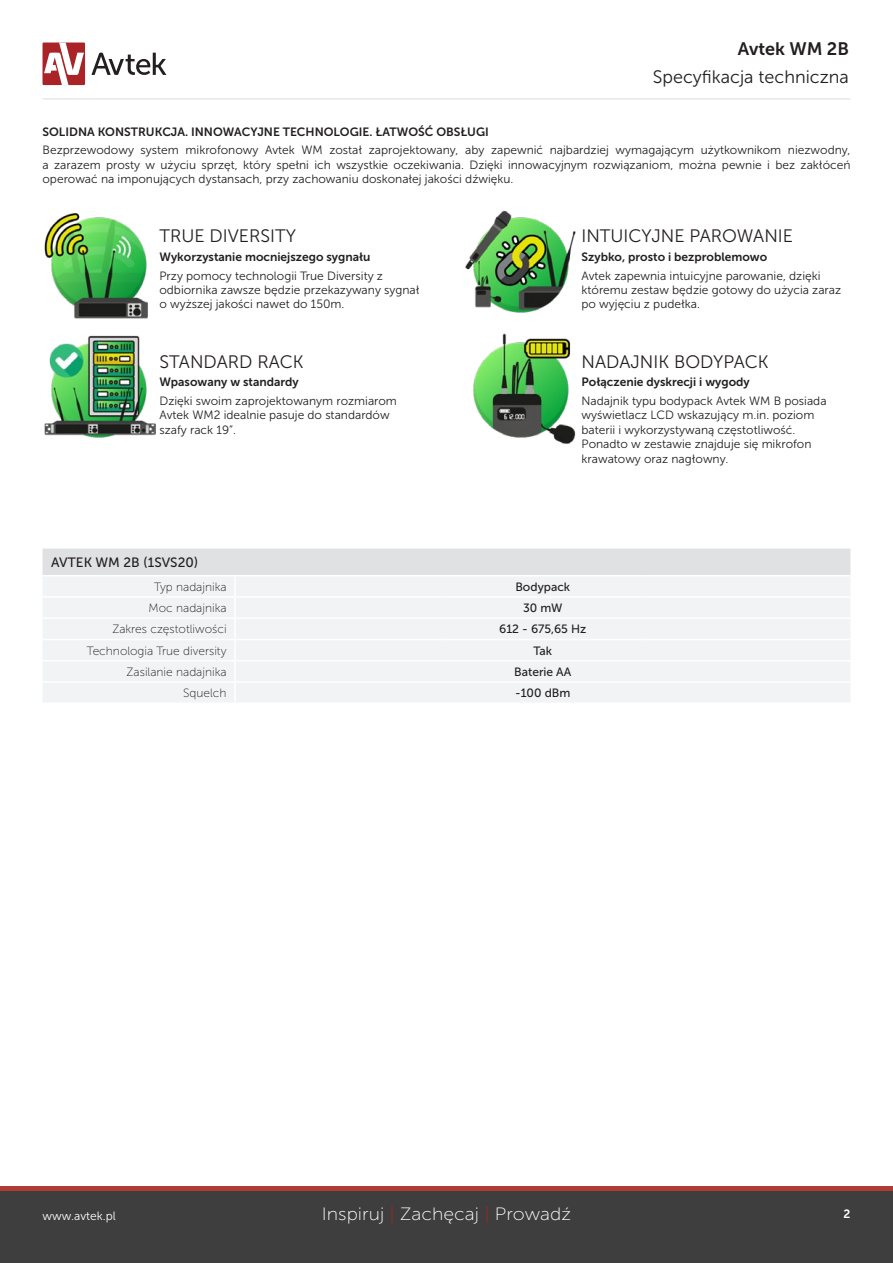
<style>
.page{position:relative;width:893px;height:1263px;background:#fff}
.page>*{position:absolute;margin:0;border:0;box-sizing:border-box;transform-origin:0 0}
.t1{font:18px "Museo Sans 300";color:#231f20}
.t2{font:18px "Museo Sans 700";color:#231f20}
.t3{font:17.85px "Museo Sans 100";color:#fff;scale:1.09 1}
.Grupa{font:13.5px "Museo Sans 500";color:#231f20}
.paragraf{font:12px/14.4px "Museo Sans 300";color:#231f20}
.paragraf-2{font:12px "Museo Sans 700";color:#231f20}
.Cell_right_align{font:12px "Museo Sans 100";color:#231f20}
.Cell_center_align{font:12px "Museo Sans 500";color:#231f20}
.t4{font:12px "Museo Sans 300";color:#fff}
.t5{font:12px "Museo Sans 700";color:#fff}
.s1{color:#a92327}
</style>
<div class="page">
<svg style="left:91px;top:53px;width:75px;height:22px"></svg>
<div style="left:43px;top:43px;width:42px;height:42px;background:#a92327"></div>
<svg style="left:44px;top:43px;width:40px;height:42px"></svg>
<hr style="left:43px;top:98px;width:807px;height:2px;background:#e6e7e9">
<div style="left:0;top:1191px;width:893px;height:72px;background:#3e3e3f"></div>
<div style="left:0;top:1186px;width:893px;height:5px;background:#af3c33"></div>
<img style="left:44px;top:213px;width:104px;height:106px">
<img style="left:44px;top:335px;width:111px;height:103px">
<img style="left:465px;top:210px;width:111px;height:103px">
<div style="left:43px;top:549px;width:807px;height:26px;background:#e0e1e3"></div>
<div style="left:43px;top:577px;width:807px;height:125px;background:#f2f3f4"></div>
<hr style="left:43px;top:596px;width:192px;height:2px;background:#fff">
<hr style="left:43px;top:617px;width:192px;height:2px;background:#fff">
<hr style="left:43px;top:639px;width:192px;height:1px;background:#fff">
<hr style="left:43px;top:660px;width:192px;height:1px;background:#fff">
<hr style="left:43px;top:681px;width:192px;height:2px;background:#fff">
<hr style="left:234px;top:576px;width:2px;height:20px;background:#fff">
<svg style="left:234px;top:598px;width:2px;height:19px"></svg>
<hr style="left:234px;top:619px;width:2px;height:20px;background:#fff">
<hr style="left:234px;top:640px;width:2px;height:20px;background:#fff">
<hr style="left:234px;top:661px;width:2px;height:20px;background:#fff">
<svg style="left:234px;top:683px;width:2px;height:19px"></svg>
<hr style="left:235px;top:596px;width:205px;height:2px;background:#fff">
<hr style="left:440px;top:596px;width:205px;height:2px;background:#fff">
<hr style="left:645px;top:596px;width:205px;height:2px;background:#fff">
<hr style="left:235px;top:617px;width:205px;height:2px;background:#fff">
<hr style="left:440px;top:617px;width:205px;height:2px;background:#fff">
<hr style="left:645px;top:617px;width:205px;height:2px;background:#fff">
<hr style="left:235px;top:639px;width:205px;height:1px;background:#fff">
<hr style="left:440px;top:639px;width:205px;height:1px;background:#fff">
<hr style="left:645px;top:639px;width:205px;height:1px;background:#fff">
<hr style="left:235px;top:660px;width:205px;height:1px;background:#fff">
<hr style="left:440px;top:660px;width:205px;height:1px;background:#fff">
<hr style="left:645px;top:660px;width:205px;height:1px;background:#fff">
<hr style="left:235px;top:681px;width:205px;height:2px;background:#fff">
<hr style="left:440px;top:681px;width:205px;height:2px;background:#fff">
<hr style="left:645px;top:681px;width:205px;height:2px;background:#fff">
<img style="left:473px;top:334px;width:103px;height:110px">
<h1 class="t2" style="left:738px;top:39px;width:113px">Avtek WM 2B</h1>
<p class="t1" style="left:653px;top:67px;width:198px">Specyfikacja techniczna</p>
<p class="paragraf-2" style="left:43px;top:125px;width:448px">SOLIDNA KONSTRUKCJA. INNOWACYJNE TECHNOLOGIE. ŁATWOŚĆ OBSŁUGI</p>
<p class="paragraf" style="left:43px;top:143px;width:809px;text-align:justify">Bezprzewodowy system mikrofonowy Avtek WM został zaprojektowany, aby zapewnić najbardziej wymagającym użytkownikom niezwodny, a zarazem prosty w użyciu sprzęt, który spełni ich wszystkie oczekiwania. Dzięki innowacyjnym rozwiązaniom, można pewnie i bez zakłóceń operować na imponujących dystansach, przy zachowaniu doskonałej jakości dźwięku.</p>
<h1 class="t1" style="left:159px;top:226px;width:138px">TRUE DIVERSITY</h1>
<p class="paragraf-2" style="left:159px;top:250px;width:213px">Wykorzystanie mocniejszego sygnału</p>
<p class="paragraf" style="left:159px;top:268px;width:262px">Przy pomocy technologii True Diversity z odbiornika zawsze będzie przekazywany sygnał o wyższej jakości nawet do 150m.</p>
<h1 class="t1" style="left:159px;top:352px;width:146px">STANDARD RACK</h1>
<p class="paragraf-2" style="left:159px;top:375px;width:141px">Wpasowany w standardy</p>
<p class="paragraf" style="left:159px;top:394px;width:239px">Dzięki swoim zaprojektowanym rozmiarom<br>Avtek WM2 idealnie pasuje do standardów szafy rack 19”.</p>
<h1 class="t1" style="left:581px;top:226px;width:213px">INTUICYJNE PAROWANIE</h1>
<p class="paragraf-2" style="left:581px;top:250px;width:187px">Szybko, prosto i bezproblemowo</p>
<p class="paragraf" style="left:581px;top:268px;width:261px">Avtek zapewnia intuicyjne parowanie, dzięki któremu zestaw będzie gotowy do użycia zaraz po wyjęciu z pudełka.</p>
<h1 class="t1" style="left:581px;top:352px;width:189px">NADAJNIK BODYPACK</h1>
<p class="paragraf-2" style="left:581px;top:375px;width:170px">Połączenie dyskrecji i wygody</p>
<p class="paragraf" style="left:581px;top:394px;width:247px">Nadajnik typu bodypack Avtek WM B posiada wyświetlacz LCD wskazujący m.in. poziom baterii i wykorzystywaną częstotliwość.<br>Ponadto w zestawie znajduje się mikrofon krawatowy oraz nagłowny.</p>
<p class="Grupa" style="left:51px;top:555px;width:149px">AVTEK WM 2B (1SVS20)</p>
<p class="Cell_right_align" style="left:154px;top:580px;width:74px">Typ nadajnika</p>
<p class="Cell_center_align" style="left:515px;top:580px;width:56px">Bodypack</p>
<p class="Cell_right_align" style="left:149px;top:602px;width:80px">Moc nadajnika</p>
<p class="Cell_center_align" style="left:523px;top:601px;width:41px">30 mW</p>
<p class="Cell_right_align" style="left:112px;top:623px;width:116px">Zakres częstotliwości</p>
<p class="Cell_center_align" style="left:499px;top:623px;width:89px">612 - 675,65 Hz</p>
<p class="Cell_right_align" style="left:87px;top:644px;width:141px">Technologia True diversity</p>
<p class="Cell_center_align" style="left:533px;top:644px;width:20px">Tak</p>
<p class="Cell_right_align" style="left:127px;top:665px;width:102px">Zasilanie nadajnika</p>
<p class="Cell_center_align" style="left:514px;top:665px;width:59px">Baterie AA</p>
<p class="Cell_right_align" style="left:183px;top:687px;width:45px">Squelch</p>
<p class="Cell_center_align" style="left:515px;top:686px;width:57px">-100 dBm</p>
<p class="t4" style="left:43px;top:1210px;width:75px">www.avtek.pl</p>
<h2 class="t3" style="left:322px;top:1205px;width:230px">Inspiruj <span class="s1">|</span> Zachęcaj <span class="s1">|</span> Prowadź</h2>
<p class="t5" style="left:843px;top:1207px;width:8px">2</p>
</div>
